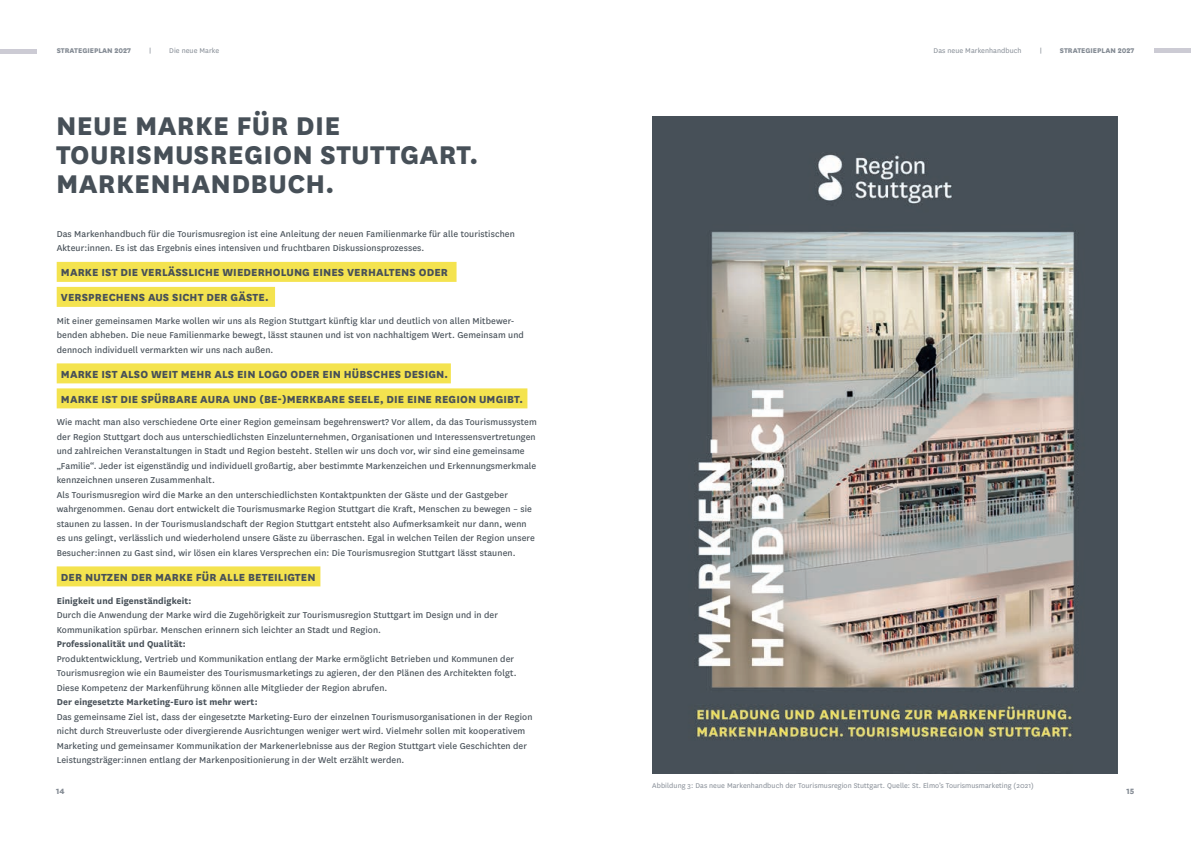
<style>
.page{position:relative;width:1191px;height:842px;background:#fff}
.page>*{position:absolute;margin:0;border:0;box-sizing:border-box;transform-origin:0 0}
.t1{font:800 30px/29px "National";letter-spacing:.01em;color:#475058}
.t2{font:800 12px/25px "National";letter-spacing:.01em;color:#475058}
.t3{font:10px/14.5px "National";letter-spacing:.01em;color:#475058}
.t4{font:700 10px "National";letter-spacing:.01em;color:#475058}
.t5{font:800 9px "National";color:#838a93}
.t6{font:8px "National";letter-spacing:.01em;color:#838a93}
.t7{font:800 8px "National";color:#838a93}
.t8{font:8px "National";color:#838a93}
</style>
<div class="page">
<div style="left:57px;top:262px;width:399px;height:20px;background:#f4e34f"></div>
<div style="left:57px;top:287px;width:218px;height:20px;background:#f4e34f"></div>
<div style="left:57px;top:363px;width:394px;height:20px;background:#f4e34f"></div>
<div style="left:57px;top:388px;width:470px;height:20px;background:#f4e34f"></div>
<div style="left:57px;top:566px;width:263px;height:20px;background:#f4e34f"></div>
<div style="left:1154px;top:48px;width:37px;height:5px;background:#cccbd4"></div>
<hr style="left:0;top:49px;width:37px;height:4px;background:#cccbd4">
<img style="left:652px;top:116px;width:465px;height:657px">
<p class="t7" style="left:57px;top:45px;width:76px">STRATEGIEPLAN 2027</p>
<p class="t8" style="left:149px;top:46px;width:4px">|</p>
<p class="t6" style="left:169px;top:46px;width:51px">Die neue Marke</p>
<p class="t6" style="left:933px;top:46px;width:89px">Das neue Markenhandbuch</p>
<p class="t8" style="left:1039px;top:46px;width:4px">|</p>
<p class="t7" style="left:1059px;top:45px;width:76px">STRATEGIEPLAN 2027</p>
<h1 class="t1" style="left:56px;top:109px;width:424px">NEUE MARKE FÜR DIE<br>TOURISMUSREGION STUTTGART.<br>MARKENHANDBUCH.</h1>
<p class="t3" style="left:57px;top:226px;width:460px">Das Markenhandbuch für die Tourismusregion ist eine Anleitung der neuen Familienmarke für alle touristischen<br>Akteur:innen. Es ist das Ergebnis eines intensiven und fruchtbaren Diskussionsprozesses.</p>
<p class="t2" style="left:61px;top:259px;width:388px">MARKE IST DIE VERLÄSSLICHE WIEDERHOLUNG EINES VERHALTENS ODER<br>VERSPRECHENS AUS SICHT DER GÄSTE.</p>
<p class="t3" style="left:57px;top:313px;width:469px">Mit einer gemeinsamen Marke wollen wir uns als Region Stuttgart künftig klar und deutlich von allen Mitbewer&shy;benden abheben. Die neue Familienmarke bewegt, lässt staunen und ist von nachhaltigem Wert. Gemeinsam und dennoch individuell vermarkten wir uns nach außen.</p>
<p class="t2" style="left:61px;top:361px;width:463px">MARKE IST ALSO WEIT MEHR ALS EIN LOGO ODER EIN HÜBSCHES DESIGN.<br>MARKE IST DIE SPÜRBARE AURA UND (BE-)MERKBARE SEELE, DIE EINE REGION UMGIBT.</p>
<p class="t3" style="left:57px;top:414px;width:481px">Wie macht man also verschiedene Orte einer Region gemeinsam begehrenswert? Vor allem, da das Tourismussystem der Region Stuttgart doch aus unterschiedlichsten Einzelunternehmen, Organisationen und Interessensvertretungen und zahlreichen Veranstaltungen in Stadt und Region besteht. Stellen wir uns doch vor, wir sind eine gemeinsame „Familie“. Jeder ist eigenständig und individuell großartig, aber bestimmte Markenzeichen und Erkennungsmerkmale kennzeichnen unseren Zusammenhalt.<br>Als Tourismusregion wird die Marke an den unterschiedlichsten Kontaktpunkten der Gäste und der Gastgeber wahrgenommen. Genau dort entwickelt die Tourismusmarke Region Stuttgart die Kraft, Menschen zu bewegen – sie staunen zu lassen. In der Tourismuslandschaft der Region Stuttgart entsteht also Aufmerksamkeit nur dann, wenn es uns gelingt, verlässlich und wiederholend unsere Gäste zu überraschen. Egal in welchen Teilen der Region unsere Besucher:innen zu Gast sind, wir lösen ein klares Versprechen ein: Die Tourismusregion Stuttgart lässt staunen.</p>
<p class="t2" style="left:61px;top:564px;width:256px">DER NUTZEN DER MARKE FÜR ALLE BETEILIGTEN</p>
<p class="t4" style="left:57px;top:594px;width:136px">Einigkeit und Eigenständigkeit:</p>
<p class="t3" style="left:57px;top:607px;width:443px">Durch die Anwendung der Marke wird die Zugehörigkeit zur Tourismusregion Stuttgart im Design und in der<br>Kommunikation spürbar. Menschen erinnern sich leichter an Stadt und Region.</p>
<p class="t4" style="left:57px;top:637px;width:131px">Professionalität und Qualität:</p>
<p class="t3" style="left:57px;top:651px;width:461px">Produktentwicklung, Vertrieb und Kommunikation entlang der Marke ermöglicht Betrieben und Kommunen der<br>Tourismusregion wie ein Baumeister des Tourismusmarketings zu agieren, der den Plänen des Architekten folgt.<br>Diese Kompetenz der Markenführung können alle Mitglieder der Region abrufen.</p>
<p class="t4" style="left:57px;top:695px;width:202px">Der eingesetzte Marketing-Euro ist mehr wert:</p>
<p class="t3" style="left:57px;top:709px;width:477px">Das gemeinsame Ziel ist, dass der eingesetzte Marketing-Euro der einzelnen Tourismusorganisationen in der Region nicht durch Streuverluste oder divergierende Ausrichtungen weniger wert wird. Vielmehr sollen mit kooperativem Marketing und gemeinsamer Kommunikation der Markenerlebnisse aus der Region Stuttgart viele Geschichten der Leistungsträger:innen entlang der Markenpositionierung in der Welt erzählt werden.</p>
<p class="t6" style="left:652px;top:780px;width:383px">Abbildung 3: Das neue Markenhandbuch der Tourismusregion Stuttgart. Quelle: St. Elmo’s Tourismusmarketing (2021)</p>
<p class="t5" style="left:56px;top:784px;width:10px">14</p>
<p class="t5" style="left:1126px;top:784px;width:9px">15</p>
</div>
